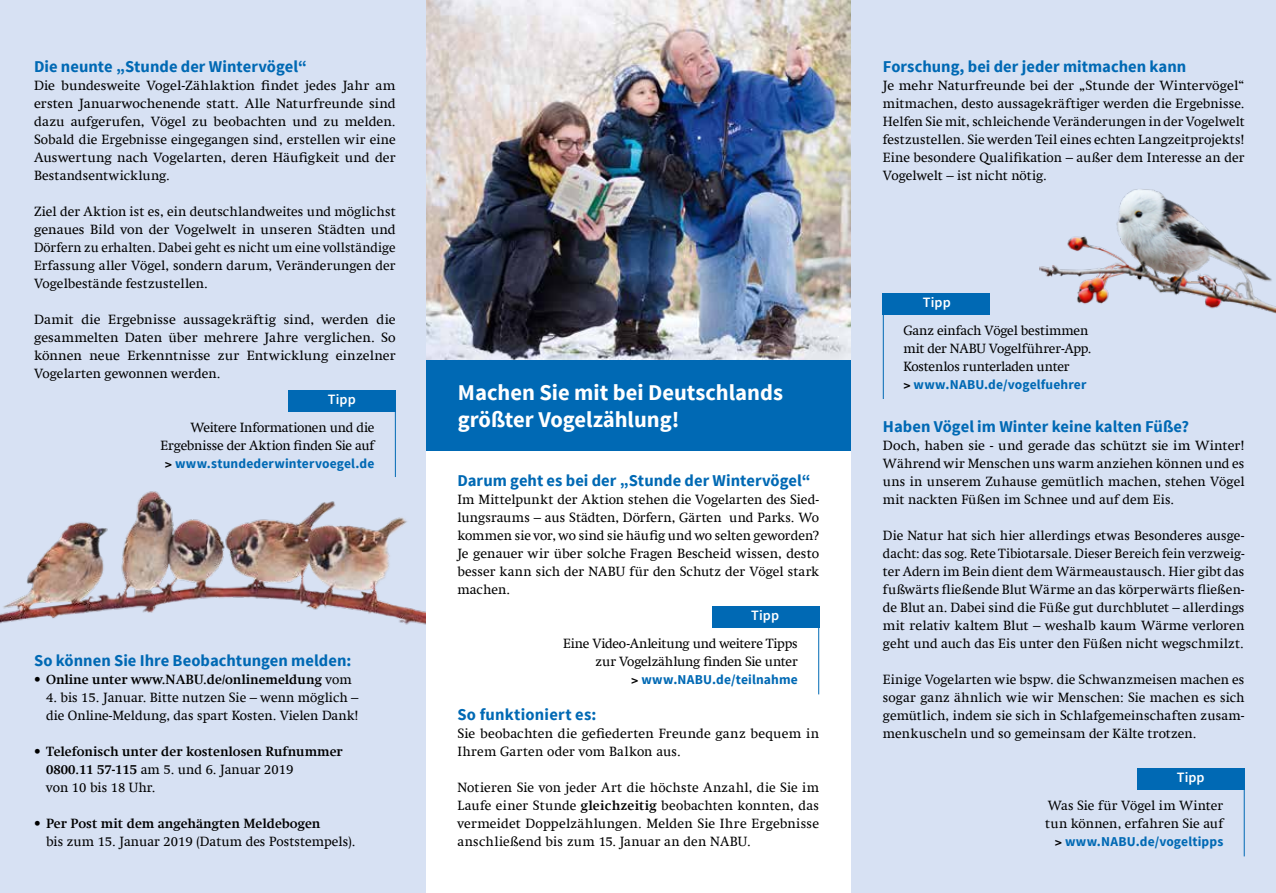
<style>
.page{position:relative;width:1276px;height:893px;background:#fff}
.page>*{position:absolute;margin:0;border:0;box-sizing:border-box;transform-origin:0 0}
.t1{font:700 22.5px/27px "Source Sans Pro";color:#fff}
.t2{font:700 16.5px "Source Sans Pro";letter-spacing:.005em;color:#0069b4}
.t3{font:600 14.25px "Source Sans Pro";letter-spacing:.005em;color:#fff}
.t4{font:13.5px/18px "Swift Com";color:#000;text-align:justify}
.t5{font:700 13.5px/18px "Swift Com";color:#000}
.t6{font:700 13.5px "Source Sans Pro";letter-spacing:.01em;color:#0069b4}
.t7{font:13.5px/18px "Swift Com";letter-spacing:-.02em;color:#000;text-align:right}
.s1{font-family:"Swift Com";color:#000}
.s2{font-weight:400}
.s3{font-weight:700}
</style>
<div class="page">
<img style="left:425px;top:0;width:425px;height:360px">
<div style="left:425px;top:360px;width:425px;height:90px;background:#0069b4"></div>
<div style="left:850px;top:0;width:425px;height:893px;background:#d7e1f3"></div>
<div style="left:0;top:0;width:425px;height:893px;background:#d7e1f3"></div>
<img style="left:0;top:411px;width:425px;height:214px">
<hr style="left:1243px;top:768px;width:1px;height:88px;background:#0069b4">
<div style="left:1137px;top:768px;width:107px;height:21px;background:#0069b4"></div>
<img style="left:1039px;top:189px;width:236px;height:124px">
<div style="left:288px;top:390px;width:107px;height:21px;background:#0069b4"></div>
<hr style="left:395px;top:390px;width:1px;height:87px;background:#0069b4">
<hr style="left:882px;top:293px;width:1px;height:106px;background:#0069b4">
<div style="left:882px;top:293px;width:107px;height:21px;background:#0069b4"></div>
<hr style="left:818px;top:606px;width:1px;height:88px;background:#0069b4">
<div style="left:711px;top:606px;width:108px;height:21px;background:#0069b4"></div>
<svg style="left:1275px;top:0;width:1px;height:893px"></svg>
<p class="t2" style="left:34px;top:56px;width:274px">Die neunte „Stunde der Wintervögel“</p>
<p class="t4" style="left:34px;top:76px;width:363px">Die bundesweite Vogel-Zählaktion findet jedes Jahr am ersten Januarwochenende statt. Alle Naturfreunde sind dazu aufgerufen, Vögel zu beobachten und zu melden.<br>Sobald die Ergebnisse eingegangen sind, erstellen wir eine Auswertung nach Vogelarten, deren Häufigkeit und der Bestandsentwicklung.</p>
<p class="t4" style="left:34px;top:202px;width:363px">Ziel der Aktion ist es, ein deutschlandweites und möglichst genaues Bild von der Vogelwelt in unseren Städten und Dörfern zu erhalten. Dabei geht es nicht um eine vollständige Erfassung aller Vögel, sondern darum, Veränderungen der Vogelbestände festzustellen.</p>
<p class="t4" style="left:34px;top:310px;width:363px">Damit die Ergebnisse aussagekräftig sind, werden die gesammelten Daten über mehrere Jahre verglichen. So können neue Erkenntnisse zur Entwicklung einzelner Vogelarten gewonnen werden.</p>
<p class="t3" style="left:328px;top:391px;width:29px">Tipp</p>
<p class="t7" style="left:161px;top:418px;width:215px">Weitere Informationen und die<br>Ergebnisse der Aktion finden Sie auf</p>
<p class="t6" style="left:165px;top:455px;width:211px"><span class="s1">&gt;</span> www.stundederwintervoegel.de</p>
<p class="t2" style="left:34px;top:650px;width:319px">So können Sie Ihre Beobachtungen melden:</p>
<p class="t5" style="left:34px;top:670px;width:319px"><span class="s2">•</span> Online unter www.NABU.de/onlinemeldung <span class="s2">vom</span></p>
<p class="t4" style="left:46px;top:688px;width:314px">4. bis 15. Januar. Bitte nutzen Sie – wenn möglich – die Online-Meldung, das spart Kosten. Vielen Dank!</p>
<p class="t5" style="left:46px;top:742px;width:298px;text-indent:-12px"><span class="s2">•</span> Telefonisch unter der kostenlosen Rufnummer<br>0800.11 57-115 <span class="s2">am 5. und 6. Januar 2019<br>von 10 bis 18 Uhr.</span></p>
<p class="t4" style="left:46px;top:814px;width:311px;text-indent:-12px">• <span class="s3">Per Post mit dem angehängten Meldebogen<br></span>bis zum 15. Januar 2019 (Datum des Poststempels).</p>
<h1 class="t1" style="left:458px;top:380px;width:326px">Machen Sie mit bei Deutschlands größter Vogelzählung!</h1>
<p class="t2" style="left:457px;top:470px;width:355px">Darum geht es bei der „Stunde der Wintervögel“</p>
<p class="t4" style="left:457px;top:490px;width:363px">Im Mittelpunkt der Aktion stehen die Vogelarten des Sied&shy;lungsraums – aus Städten, Dörfern, Gärten und Parks. Wo kommen sie vor, wo sind sie häufig und wo selten geworden?<br>Je genauer wir über solche Fragen Bescheid wissen, desto besser kann sich der NABU für den Schutz der Vögel stark machen.</p>
<p class="t3" style="left:751px;top:607px;width:29px">Tipp</p>
<p class="t4" style="left:563px;top:634px;width:236px;text-align:right">Eine Video-Anleitung und weitere Tipps zur Vogelzählung finden Sie unter</p>
<p class="t6" style="left:631px;top:671px;width:168px"><span class="s1">&gt;</span> www.NABU.de/teilnahme</p>
<p class="t2" style="left:457px;top:704px;width:140px">So funktioniert es:</p>
<p class="t4" style="left:457px;top:724px;width:363px">Sie beobachten die gefiederten Freunde ganz bequem in<br>Ihrem Garten oder vom Balkon aus.</p>
<p class="t4" style="left:457px;top:778px;width:363px">Notieren Sie von jeder Art die höchste Anzahl, die Sie im Laufe einer Stunde <span class="s3">gleichzeitig</span> beobachten konnten, das vermeidet Doppelzählungen. Melden Sie Ihre Ergebnisse anschließend bis zum 15. Januar an den NABU.</p>
<p class="t2" style="left:882px;top:56px;width:305px">Forschung, bei der jeder mitmachen kann</p>
<p class="t4" style="left:882px;top:76px;width:363px">Je mehr Naturfreunde bei der „Stunde der Wintervögel“ mitmachen, desto aussagekräftiger werden die Ergebnisse.<br>Helfen Sie mit, schleichende Veränderungen in der Vogelwelt festzustellen. Sie werden Teil eines echten Langzeitprojekts!<br>Eine besondere Qualifikation – außer dem Interesse an der Vogelwelt – ist nicht nötig.</p>
<p class="t3" style="left:922px;top:294px;width:29px">Tipp</p>
<p class="t4" style="left:903px;top:321px;width:190px;text-align:left">Ganz einfach Vögel bestimmen mit der NABU Vogelführer-App.<br>Kostenlos runterladen unter</p>
<p class="t6" style="left:903px;top:376px;width:185px"><span class="s1">&gt;</span> www.NABU.de/vogelfuehrer</p>
<p class="t2" style="left:882px;top:416px;width:307px">Haben Vögel im Winter keine kalten Füße?</p>
<p class="t4" style="left:882px;top:436px;width:363px">Doch, haben sie - und gerade das schützt sie im Winter!<br>Während wir Menschen uns warm anziehen können und es uns in unserem Zuhause gemütlich machen, stehen Vögel mit nackten Füßen im Schnee und auf dem Eis.</p>
<p class="t4" style="left:882px;top:526px;width:363px">Die Natur hat sich hier allerdings etwas Besonderes ausge&shy;dacht: das sog. Rete Tibiotarsale. Dieser Bereich fein verzweig&shy;ter Adern im Bein dient dem Wärmeaustausch. Hier gibt das fußwärts fließende Blut Wärme an das körperwärts fließen&shy;de Blut an. Dabei sind die Füße gut durchblutet – allerdings mit relativ kaltem Blut – weshalb kaum Wärme verloren geht und auch das Eis unter den Füßen nicht wegschmilzt.</p>
<p class="t4" style="left:882px;top:670px;width:363px">Einige Vogelarten wie bspw. die Schwanzmeisen machen es sogar ganz ähnlich wie wir Menschen: Sie machen es sich gemütlich, indem sie sich in Schlafgemeinschaften zusam&shy;menkuscheln und so gemeinsam der Kälte trotzen.</p>
<p class="t3" style="left:1176px;top:769px;width:29px">Tipp</p>
<p class="t4" style="left:1045px;top:796px;width:179px">Was Sie für Vögel im Winter tun können, erfahren Sie auf</p>
<p class="t6" style="left:1054px;top:833px;width:170px"><span class="s1">&gt;</span> www.NABU.de/vogeltipps</p>
</div>
